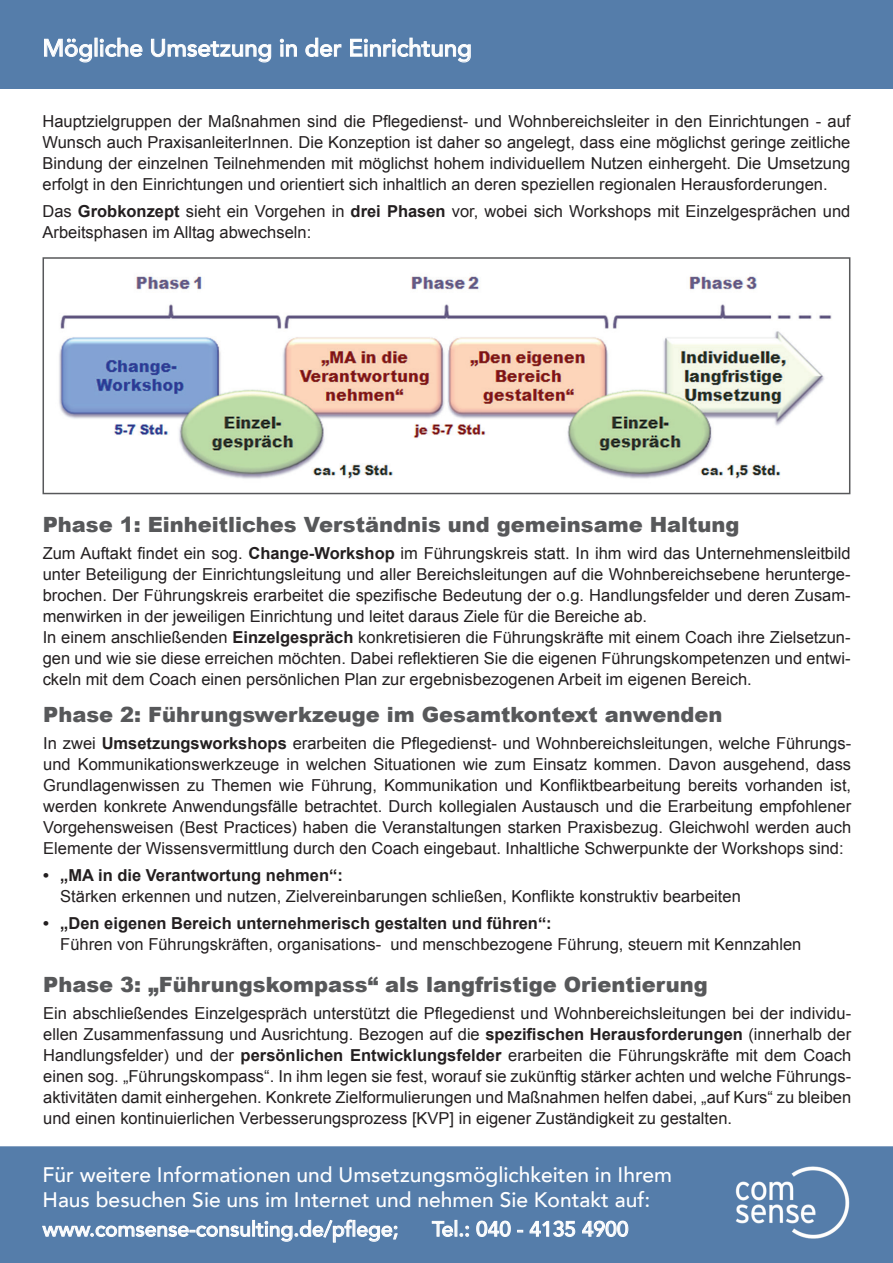
<style>
.page{position:relative;width:893px;height:1263px;background:#fff}
.page>*{position:absolute;margin:0;border:0;box-sizing:border-box;transform-origin:0 0}
.t1{font:500 24px "Avenir LT";color:#fff}
.t2{font:500 21px/25.2px "Avenir LT";color:#fff}
.t3{font:900 21px "Arial";color:#57585a}
.t4{font:16.5px/21px "Arial";color:#231f20;text-align:justify}
.t5{font:700 16.5px "Arial";color:#231f20}
.s1{font-weight:700}
</style>
<div class="page">
<div style="left:0;top:0;width:893px;height:89px;background:#557daa"></div>
<svg style="left:44px;top:38px;width:48px;height:25px"></svg>
<div style="left:95px;top:38px;width:3px;height:19px;border:1px solid #fff"></div>
<svg style="left:99px;top:37px;width:44px;height:20px"></svg>
<svg style="left:151px;top:38px;width:121px;height:25px"></svg>
<svg style="left:279px;top:38px;width:18px;height:19px"></svg>
<svg style="left:305px;top:37px;width:37px;height:20px"></svg>
<svg style="left:350px;top:37px;width:121px;height:26px"></svg>
<div style="left:43px;top:257px;width:807px;height:237px;border:2px solid #57585a"></div>
<div style="left:0;top:1146px;width:893px;height:117px;background:#557daa"></div>
<img style="left:735px;top:1166px;width:115px;height:74px">
<svg style="left:42px;top:1219px;width:356px;height:24px;background:#7898bb"></svg>
<svg style="left:431px;top:1220px;width:39px;height:17px"></svg>
<svg style="left:476px;top:1220px;width:35px;height:17px"></svg>
<svg style="left:517px;top:1230px;width:6px;height:2px"></svg>
<svg style="left:529px;top:1220px;width:47px;height:17px"></svg>
<svg style="left:582px;top:1220px;width:47px;height:17px"></svg>
<img style="left:59px;top:276px;width:773px;height:203px">
<h1 class="t1" style="left:43px;top:34px;width:431px">Mögliche Umsetzung in der Einrichtung</h1>
<p class="t4" style="left:43px;top:110px;width:809px">Hauptzielgruppen der Maßnahmen sind die Pflegedienst- und Wohnbereichsleiter in den Einrichtungen - auf Wunsch auch PraxisanleiterInnen. Die Konzeption ist daher so angelegt, dass eine möglichst geringe zeitliche Bindung der einzelnen Teilnehmenden mit möglichst hohem individuellem Nutzen einhergeht. Die Umsetzung erfolgt in den Einrichtungen und orientiert sich inhaltlich an deren speziellen regionalen Herausforderungen.</p>
<p class="t4" style="left:43px;top:200px;width:809px">Das <span class="s1">Grobkonzept</span> sieht ein Vorgehen in <span class="s1">drei Phasen</span> vor, wobei sich Workshops mit Einzelgesprächen und<br>Arbeitsphasen im Alltag abwechseln:</p>
<p class="t3" style="left:43px;top:509px;width:698px">Phase 1: Einheitliches Verständnis und gemeinsame Haltung</p>
<p class="t4" style="left:43px;top:543px;width:809px;text-align:left">Zum Auftakt findet ein sog. <span class="s1">Change-Workshop</span> im Führungskreis statt. In ihm wird das Unternehmensleitbild unter Beteiligung der Einrichtungsleitung und aller Bereichsleitungen auf die Wohnbereichsebene herunterge&shy;brochen. Der Führungskreis erarbeitet die spezifische Bedeutung der o.g. Handlungsfelder und deren Zusam&shy;menwirken in der jeweiligen Einrichtung und leitet daraus Ziele für die Bereiche ab.<br>In einem anschließenden <span class="s1">Einzelgespräch</span> konkretisieren die Führungskräfte mit einem Coach ihre Zielsetzun&shy;gen und wie sie diese erreichen möchten. Dabei reflektieren Sie die eigenen Führungskompetenzen und entwi&shy;ckeln mit dem Coach einen persönlichen Plan zur ergebnisbezogenen Arbeit im eigenen Bereich.</p>
<p class="t3" style="left:43px;top:699px;width:681px">Phase 2: Führungswerkzeuge im Gesamtkontext anwenden</p>
<p class="t4" style="left:43px;top:733px;width:809px">In zwei <span class="s1">Umsetzungsworkshops</span> erarbeiten die Pflegedienst- und Wohnbereichsleitungen, welche Führungs&shy;und Kommunikationswerkzeuge in welchen Situationen wie zum Einsatz kommen. Davon ausgehend, dass Grundlagenwissen zu Themen wie Führung, Kommunikation und Konfliktbearbeitung bereits vorhanden ist, werden konkrete Anwendungsfälle betrachtet. Durch kollegialen Austausch und die Erarbeitung empfohlener Vorgehensweisen (Best Practices) haben die Veranstaltungen starken Praxisbezug. Gleichwohl werden auch Elemente der Wissensvermittlung durch den Coach eingebaut. Inhaltliche Schwerpunkte der Workshops sind:</p>
<p class="t5" style="left:43px;top:864px;width:301px">• „MA in die Verantwortung nehmen“:</p>
<p class="t4" style="left:60px;top:886px;width:682px">Stärken erkennen und nutzen, Zielvereinbarungen schließen, Konflikte konstruktiv bearbeiten</p>
<p class="t5" style="left:43px;top:912px;width:510px">• „Den eigenen Bereich unternehmerisch gestalten und führen“:</p>
<p class="t4" style="left:60px;top:934px;width:743px">Führen von Führungskräften, organisations- und menschbezogene Führung, steuern mit Kennzahlen</p>
<p class="t3" style="left:43px;top:969px;width:666px">Phase 3: „Führungskompass“ als langfristige Orientierung</p>
<p class="t4" style="left:43px;top:1003px;width:809px">Ein abschließendes Einzelgespräch unterstützt die Pflegedienst und Wohnbereichsleitungen bei der individu&shy;ellen Zusammenfassung und Ausrichtung. Bezogen auf die <span class="s1">spezifischen Herausforderungen</span> (innerhalb der Handlungsfelder) und der <span class="s1">persönlichen Entwicklungsfelder</span> erarbeiten die Führungskräfte mit dem Coach einen sog. „Führungskompass“. In ihm legen sie fest, worauf sie zukünftig stärker achten und welche Führungs&shy;aktivitäten damit einhergehen. Konkrete Zielformulierungen und Maßnahmen helfen dabei, „auf Kurs“ zu bleiben und einen kontinuierlichen Verbesserungsprozess [KVP] in eigener Zuständigkeit zu gestalten.</p>
<p class="t2" style="left:43px;top:1162px;width:631px">Für weitere Informationen und Umsetzungsmöglichkeiten in Ihrem<br>Haus besuchen Sie uns im Internet und nehmen Sie Kontakt auf:</p>
<p class="t2" style="left:43px;top:1217px;width:357px">www.comsense-consulting.de/pflege;</p>
<p class="t2" style="left:432px;top:1217px;width:198px">Tel.: 040 - 4135 4900</p>
</div>
